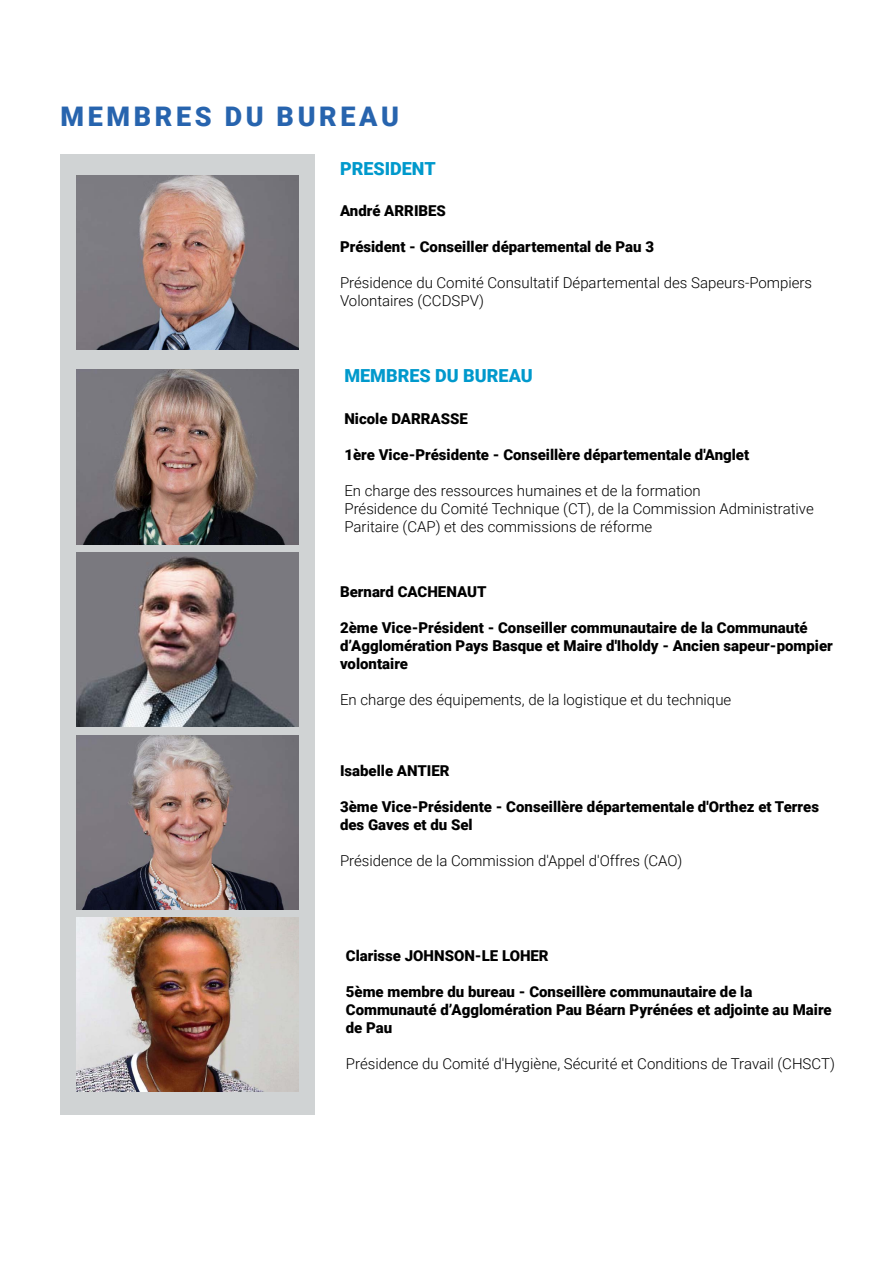
<style>
.page{position:relative;width:893px;height:1263px;background:#fff}
.page>*{position:absolute;margin:0;border:0;box-sizing:border-box;transform-origin:0 0}
.t1{font:900 27px "Roboto";letter-spacing:.135em;color:#2764ae}
.t2{font:900 18px "Roboto";color:#09c}
.t3{font:900 15px/18px "Roboto";color:#000}
.t4{font:300 15px/18px "Roboto";color:#000}
</style>
<div class="page">
<div style="left:60px;top:154px;width:254px;height:961px;background:#d0d3d4"></div>
<img style="left:76px;top:175px;width:222px;height:174px">
<img style="left:76px;top:370px;width:222px;height:174px">
<img style="left:76px;top:735px;width:222px;height:174px">
<img style="left:76px;top:552px;width:222px;height:175px">
<img style="left:76px;top:917px;width:222px;height:175px">
<h1 class="t1" style="left:60px;top:97px;width:340px">MEMBRES DU BUREAU</h1>
<p class="t2" style="left:340px;top:156px;width:97px">PRESIDENT</p>
<p class="t3" style="left:340px;top:201px;width:107px">André ARRIBES</p>
<p class="t3" style="left:340px;top:237px;width:315px">Président - Conseiller départemental de Pau 3</p>
<p class="t4" style="left:340px;top:273px;width:474px">Présidence du Comité Consultatif Départemental des Sapeurs-Pompiers<br>Volontaires (CCDSPV)</p>
<p class="t2" style="left:344px;top:363px;width:190px">MEMBRES DU BUREAU</p>
<p class="t3" style="left:344px;top:409px;width:125px">Nicole DARRASSE</p>
<p class="t3" style="left:344px;top:445px;width:406px">1ère Vice-Présidente - Conseillère départementale d'Anglet</p>
<p class="t4" style="left:344px;top:481px;width:471px">En charge des ressources humaines et de la formation<br>Présidence du Comité Technique (CT), de la Commission Administrative<br>Paritaire (CAP) et des commissions de réforme</p>
<p class="t3" style="left:340px;top:582px;width:148px">Bernard CACHENAUT</p>
<p class="t3" style="left:340px;top:618px;width:494px">2ème Vice-Président - Conseiller communautaire de la Communauté d’Agglomération Pays Basque et Maire d'Iholdy - Ancien sapeur-pompier volontaire</p>
<p class="t4" style="left:340px;top:690px;width:393px">En charge des équipements, de la logistique et du technique</p>
<p class="t3" style="left:340px;top:761px;width:111px">Isabelle ANTIER</p>
<p class="t3" style="left:340px;top:797px;width:480px">3ème Vice-Présidente - Conseillère départementale d'Orthez et Terres des Gaves et du Sel</p>
<p class="t4" style="left:340px;top:851px;width:344px">Présidence de la Commission d'Appel d'Offres (CAO)</p>
<p class="t3" style="left:346px;top:946px;width:204px">Clarisse JOHNSON-LE LOHER</p>
<p class="t3" style="left:346px;top:982px;width:487px">5ème membre du bureau - Conseillère communautaire de la<br>Communauté d’Agglomération Pau Béarn Pyrénées et adjointe au Maire de Pau</p>
<p class="t4" style="left:346px;top:1054px;width:491px">Présidence du Comité d'Hygiène, Sécurité et Conditions de Travail (CHSCT)</p>
</div>
